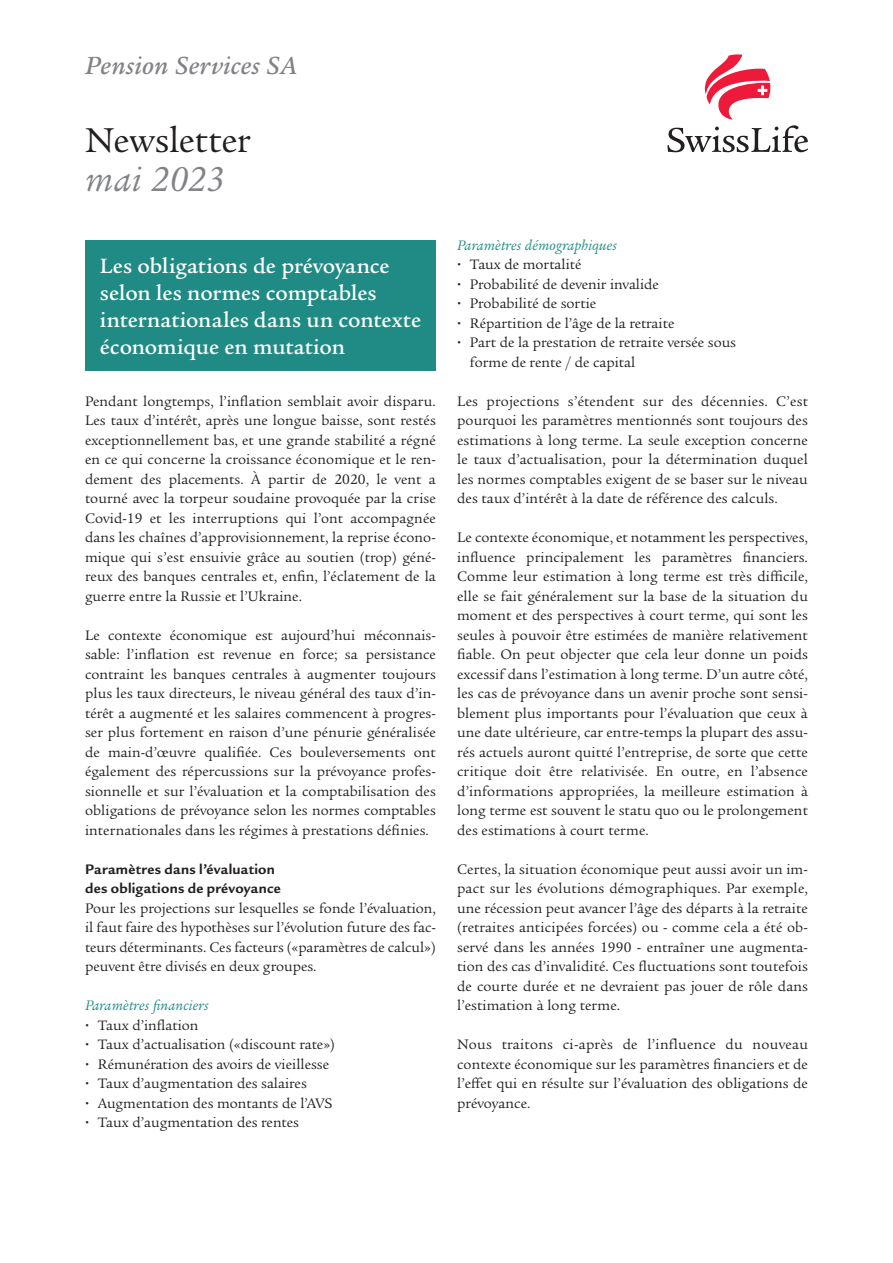
<style>
.page{position:relative;width:893px;height:1263px;background:#fff}
.page>*{position:absolute;margin:0;border:0;box-sizing:border-box;transform-origin:0 0}
.t1{font:37.5px "Legacy Serif ITC Pro";letter-spacing:-.01em;color:#231f20}
.t2{font:italic 37.5px "Legacy Serif ITC Pro";letter-spacing:.015em;color:#808285}
.t3{font:italic 500 27px "Legacy Serif ITC Pro";letter-spacing:.01em;color:#808285}
.t4{font:500 22.5px/27px "Legacy Serif ITC Pro";color:#fff}
.t5{font:15px/19.5px "Legacy Serif ITC Pro";color:#231f20;text-align:justify}
.t6{font:700 15px/19.5px "Legacy Sans ITC Pro";letter-spacing:.02em;color:#231f20}
.t7{font:italic 15px "Legacy Serif ITC Pro";letter-spacing:.01em;color:#208b85}
</style>
<div class="page">
<svg style="left:705px;top:54px;width:65px;height:65px"></svg>
<svg style="left:667px;top:125px;width:141px;height:27px"></svg>
<div style="left:85px;top:240px;width:351px;height:131px;background:#208b85"></div>
<h2 class="t3" style="left:85px;top:48px;width:213px">Pension Services SA</h2>
<h1 class="t1" style="left:85px;top:118px;width:167px">Newsletter</h1>
<h1 class="t2" style="left:85px;top:156px;width:141px">mai 2023</h1>
<h3 class="t4" style="left:100px;top:252px;width:323px">Les obligations de prévoyance selon les normes comptables internationales dans un contexte économique en mutation</h3>
<p class="t5" style="left:85px;top:391px;width:352px">Pendant longtemps, l’inflation semblait avoir disparu.<br>Les taux d’intérêt, après une longue baisse, sont restés exceptionnellement bas, et une grande stabilité a régné en ce qui concerne la croissance économique et le ren&shy;dement des placements. À partir de 2020, le vent a tourné avec la torpeur soudaine provoquée par la crise Covid-19 et les interruptions qui l’ont accompagnée dans les chaînes d’approvisionnement, la reprise écono&shy;mique qui s’est ensuivie grâce au soutien (trop) géné&shy;reux des banques centrales et, enfin, l’éclatement de la guerre entre la Russie et l’Ukraine.</p>
<p class="t5" style="left:85px;top:625px;width:352px">Le contexte économique est aujourd’hui méconnais&shy;sable: l’inflation est revenue en force; sa persistance contraint les banques centrales à augmenter toujours plus les taux directeurs, le niveau général des taux d’in&shy;térêt a augmenté et les salaires commencent à progres&shy;ser plus fortement en raison d’une pénurie généralisée de main-d’œuvre qualifiée. Ces bouleversements ont également des répercussions sur la prévoyance profes&shy;sionnelle et sur l’évaluation et la comptabilisation des obligations de prévoyance selon les normes comptables internationales dans les régimes à prestations définies.</p>
<p class="t6" style="left:85px;top:859px;width:197px">Paramètres dans l’évaluation des obligations de prévoyance</p>
<p class="t5" style="left:85px;top:898px;width:352px">Pour les projections sur lesquelles se fonde l’évaluation, il faut faire des hypothèses sur l’évolution future des fac&shy;teurs déterminants. Ces facteurs («paramètres de calcul») peuvent être divisés en deux groupes.</p>
<p class="t7" style="left:85px;top:996px;width:125px">Paramètres financiers</p>
<p class="t5" style="left:98px;top:1015px;width:239px;text-align:left">Taux d’inflation<br>Taux d’actualisation («discount rate»)<br>Rémunération des avoirs de vieillesse Taux d’augmentation des salaires Augmentation des montants de l’AVS Taux d’augmentation des rentes</p>
<p class="t7" style="left:457px;top:236px;width:161px">Paramètres démographiques</p>
<p class="t5" style="left:470px;top:255px;width:268px;text-align:left">Taux de mortalité<br>Probabilité de devenir invalide<br>Probabilité de sortie<br>Répartition de l’âge de la retraite<br>Part de la prestation de retraite versée sous forme de rente / de capital</p>
<p class="t5" style="left:457px;top:391px;width:352px">Les projections s’étendent sur des décennies. C’est pourquoi les paramètres mentionnés sont toujours des estimations à long terme. La seule exception concerne le taux d’actualisation, pour la détermination duquel les normes comptables exigent de se baser sur le niveau des taux d’intérêt à la date de référence des calculs.</p>
<p class="t5" style="left:457px;top:528px;width:352px">Le contexte économique, et notamment les perspectives, influence principalement les paramètres financiers.<br>Comme leur estimation à long terme est très difficile, elle se fait généralement sur la base de la situation du moment et des perspectives à court terme, qui sont les seules à pouvoir être estimées de manière relativement fiable. On peut objecter que cela leur donne un poids excessif dans l’estimation à long terme. D’un autre côté, les cas de prévoyance dans un avenir proche sont sensi&shy;blement plus importants pour l’évaluation que ceux à une date ultérieure, car entre-temps la plupart des assu&shy;rés actuels auront quitté l’entreprise, de sorte que cette critique doit être relativisée. En outre, en l’absence d’informations appropriées, la meilleure estimation à long terme est souvent le statu quo ou le prolongement des estimations à court terme.</p>
<p class="t5" style="left:457px;top:859px;width:352px">Certes, la situation économique peut aussi avoir un im&shy;pact sur les évolutions démographiques. Par exemple, une récession peut avancer l’âge des départs à la retraite (retraites anticipées forcées) ou - comme cela a été ob&shy;servé dans les années 1990 - entraîner une augmenta&shy;tion des cas d’invalidité. Ces fluctuations sont toutefois de courte durée et ne devraient pas jouer de rôle dans l’estimation à long terme.</p>
<p class="t5" style="left:457px;top:1035px;width:352px">Nous traitons ci-après de l’influence du nouveau contexte économique sur les paramètres financiers et de l’effet qui en résulte sur l’évaluation des obligations de prévoyance.</p>
</div>
